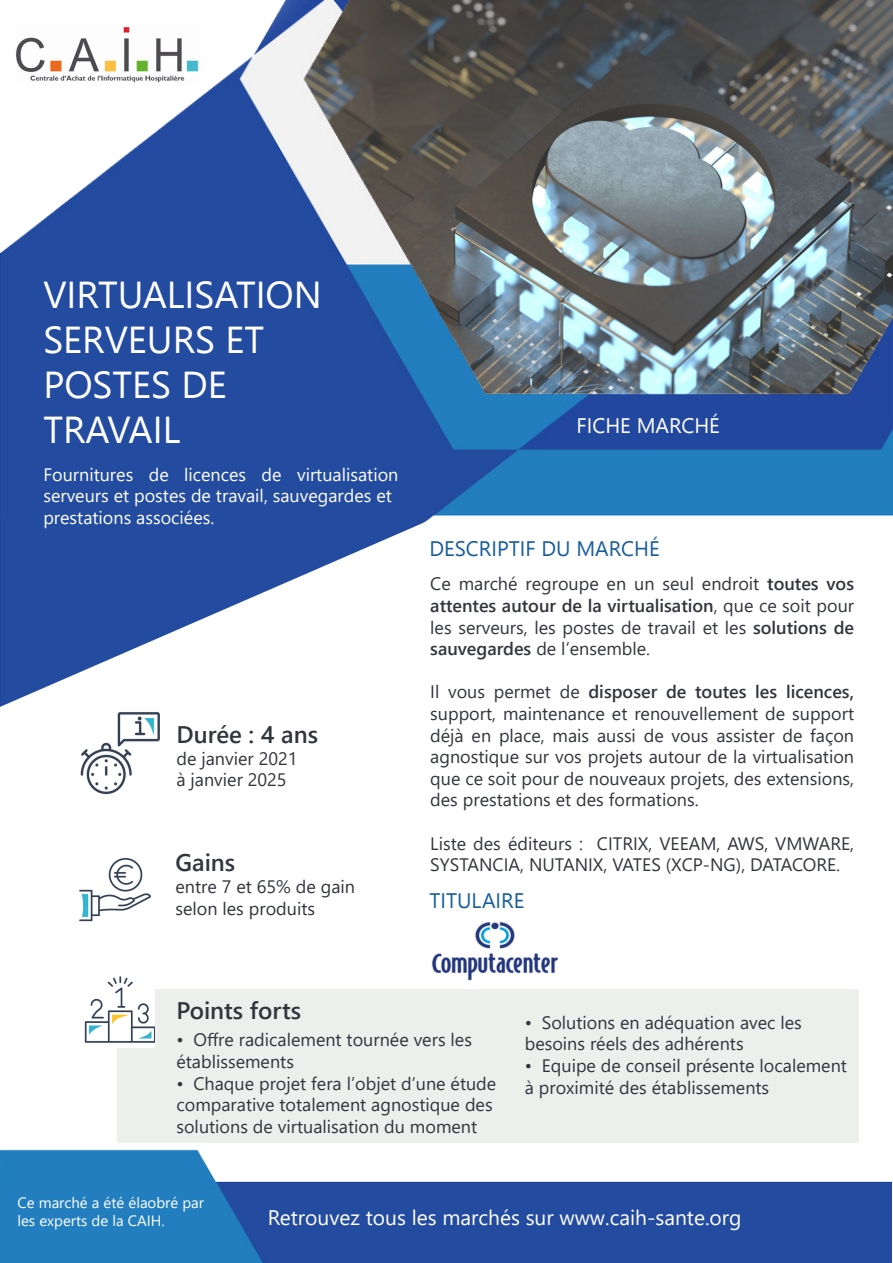
<style>
.page{position:relative;width:893px;height:1263px;background:#fff}
.page>*{position:absolute;margin:0;border:0;box-sizing:border-box;transform-origin:0 0}
.t1{font:600 24px "Segoe UI";color:#33353d}
.t2{font:21px "Segoe UI";color:#fff}
.t3{font:18px/21.6px "Segoe UI";color:#33353d}
.t4{font:18px/21.6px "Segoe UI";color:#fff}
.t5{font:15px/18px "Segoe UI";color:#fff}
.s1{font-weight:600}
</style>
<div class="page">
<img style="left:0;top:1149px;width:892px;height:114px">
<img style="left:0;top:0;width:893px;height:517px">
<img style="left:15px;top:24px;width:186px;height:60px">
<img style="left:79px;top:874px;width:72px;height:48px">
<svg style="left:0;top:517px;width:432px;height:357px"></svg>
<img style="left:72px;top:702px;width:95px;height:95px">
<div style="left:117px;top:990px;width:741px;height:153px;background:#edefed"></div>
<img style="left:84px;top:976px;width:71px;height:72px">
<img style="left:432px;top:922px;width:126px;height:59px">
<svg style="left:431px;top:541px;width:1px;height:15px"></svg>
<svg style="left:44px;top:282px;width:29px;height:26px"></svg>
<div style="left:80px;top:282px;width:111px;height:27px;background:#234ba0"></div>
<div style="left:197px;top:281px;width:121px;height:28px;background:#234ba0"></div>
<svg style="left:46px;top:326px;width:15px;height:28px"></svg>
<div style="left:67px;top:327px;width:103px;height:27px;background:#234ba0"></div>
<svg style="left:176px;top:326px;width:37px;height:28px"></svg>
<svg style="left:229px;top:327px;width:34px;height:26px"></svg>
<div style="left:47px;top:371px;width:122px;height:28px;background:#234ba0"></div>
<svg style="left:185px;top:372px;width:40px;height:26px"></svg>
<div style="left:44px;top:417px;width:115px;height:26px;background:#234ba0"></div>
<svg style="left:166px;top:417px;width:14px;height:26px"></svg>
<svg style="left:578px;top:418px;width:52px;height:15px"></svg>
<div style="left:639px;top:413px;width:80px;height:20px;background:#22479f"></div>
<p class="t4" style="left:43px;top:462px;width:357px">Fournitures de licences de virtualisation serveurs et postes de travail, sauvegardes et</p>
<p class="t4" style="left:43px;top:505px;width:172px">prestations associées.</p>
<p class="t1" style="left:176px;top:712px;width:143px">Durée : 4 ans</p>
<p class="t3" style="left:176px;top:746px;width:123px">de janvier 2021</p>
<p class="t3" style="left:176px;top:768px;width:112px">à janvier 2025</p>
<p class="t1" style="left:175px;top:840px;width:61px">Gains</p>
<p class="t3" style="left:175px;top:874px;width:181px">entre 7 et 65% de gain selon les produits</p>
<p class="t3" style="left:430px;top:571px;width:425px;text-align:justify">Ce marché regroupe en un seul endroit <span class="s1">toutes vos attentes autour de la virtualisation</span>, que ce soit pour les serveurs, les postes de travail et les <span class="s1">solutions de sauvegardes</span> de l’ensemble.</p>
<p class="t3" style="left:430px;top:679px;width:425px;text-align:justify">Il vous permet de <span class="s1">disposer de toutes les licences, </span>support, maintenance et renouvellement de support déjà en place, mais aussi de vous assister de façon agnostique sur vos projets autour de la virtualisation que ce soit pour de nouveaux projets, des extensions,</p>
<p class="t3" style="left:430px;top:787px;width:270px">des prestations et des formations.</p>
<p class="t3" style="left:430px;top:831px;width:425px">Liste des éditeurs : CITRIX, VEEAM, AWS, VMWARE,<br>SYSTANCIA, NUTANIX, VATES (XCP-NG), DATACORE.</p>
<p class="t1" style="left:176px;top:988px;width:126px">Points forts</p>
<p class="t3" style="left:176px;top:1028px;width:297px">• Offre radicalement tournée vers les établissements</p>
<p class="t3" style="left:176px;top:1071px;width:321px">• Chaque projet fera l’objet d’une étude comparative totalement agnostique des solutions de virtualisation du moment</p>
<p class="t3" style="left:525px;top:1010px;width:279px">• Solutions en adéquation avec les besoins réels des adhérents</p>
<p class="t3" style="left:525px;top:1053px;width:324px">• Equipe de conseil présente localement à proximité des établissements</p>
<p class="t5" style="left:18px;top:1192px;width:188px">Ce marché a été élaobré par les experts de la CAIH.</p>
<p class="t2" style="left:268px;top:1198px;width:475px">Retrouvez tous les marchés sur www.caih-sante.org</p>
</div>
